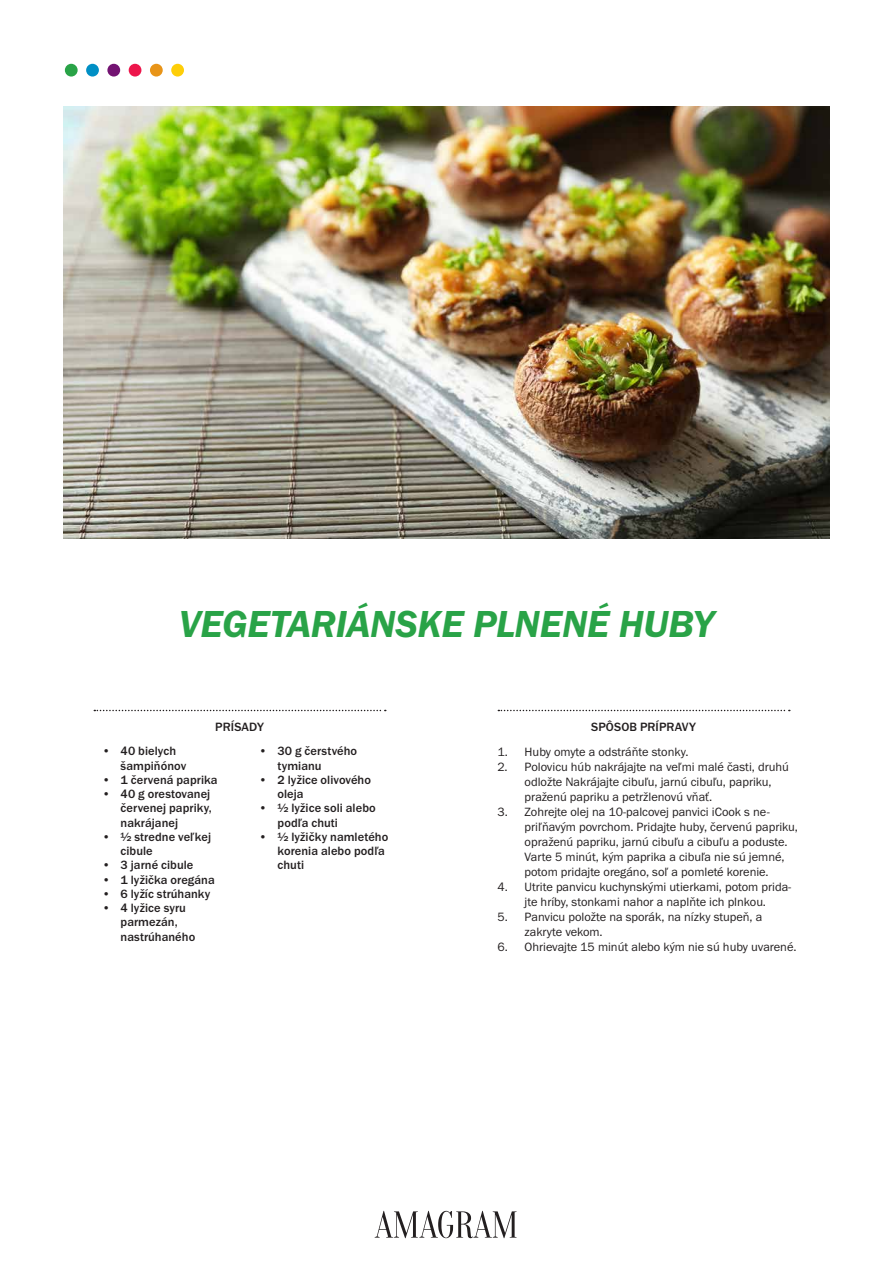
<style>
.page{position:relative;width:893px;height:1263px;background:#fff}
.page>*{position:absolute;margin:0;border:0;box-sizing:border-box;transform-origin:0 0}
.t1{font:39px "Franklin Gothic URW Dem Ita";letter-spacing:-.01em;color:#29a347}
.t2{font:12.45px/15px "Franklin Gothic URW Boo";color:#231f20}
.t3{font:500 12.45px/14.2px "Franklin Gothic URW";letter-spacing:.005em;color:#231f20}
.s1{font-family:"Franklin Gothic URW Boo";font-weight:400}
</style>
<div class="page">
<img style="left:64px;top:106px;width:765px;height:433px">
<svg style="left:498px;top:710px;width:292px;height:1px"></svg>
<svg style="left:94px;top:710px;width:292px;height:1px"></svg>
<div style="left:171px;top:64px;width:13px;height:13px;background:#fece08;border-radius:50%"></div>
<div style="left:150px;top:64px;width:13px;height:13px;background:#e89418;border-radius:50%"></div>
<div style="left:129px;top:64px;width:12px;height:13px;background:#ed164b;border-radius:50%"></div>
<div style="left:107px;top:64px;width:13px;height:13px;background:#731372;border-radius:50%"></div>
<div style="left:86px;top:64px;width:13px;height:13px;background:#008fc5;border-radius:50%"></div>
<div style="left:65px;top:64px;width:13px;height:13px;background:#29a347;border-radius:50%"></div>
<svg style="left:375px;top:1211px;width:142px;height:27px"></svg>
<h1 class="t1" style="left:179px;top:598px;width:536px">VEGETARIÁNSKE PLNENÉ HUBY</h1>
<p class="t3" style="left:215px;top:720px;width:50px">PRÍSADY</p>
<p class="t3" style="left:121px;top:744px;width:67px;text-indent:-19px"><span class="s1">•</span> 40 bielych šampiňónov</p>
<p class="t3" style="left:102px;top:772px;width:117px"><span class="s1">•</span> 1 červená paprika</p>
<p class="t3" style="left:121px;top:786px;width:93px;text-indent:-19px"><span class="s1">•</span> 40 g orestovanej červenej papriky, nakrájanej</p>
<p class="t3" style="left:121px;top:829px;width:92px;text-indent:-19px"><span class="s1">•</span> ½ stredne veľkej cibule</p>
<p class="t3" style="left:102px;top:858px;width:93px"><span class="s1">•</span> 3 jarné cibule</p>
<p class="t3" style="left:102px;top:872px;width:114px"><span class="s1">•</span> 1 lyžička oregána</p>
<p class="t3" style="left:102px;top:886px;width:110px"><span class="s1">•</span> 6 lyžíc strúhanky</p>
<p class="t3" style="left:121px;top:900px;width:76px;text-indent:-19px"><span class="s1">•</span> 4 lyžice syru parmezán, nastrúhaného</p>
<p class="t3" style="left:277px;top:744px;width:81px;text-indent:-19px"><span class="s1">•</span> 30 g čerstvého tymianu</p>
<p class="t3" style="left:277px;top:772px;width:95px;text-indent:-19px"><span class="s1">•</span> 2 lyžice olivového oleja</p>
<p class="t3" style="left:277px;top:801px;width:100px;text-indent:-19px"><span class="s1">•</span> ½ lyžice soli alebo podľa chuti</p>
<p class="t3" style="left:277px;top:829px;width:112px;text-indent:-19px"><span class="s1">•</span> ½ lyžičky namletého korenia alebo podľa chuti</p>
<p class="t3" style="left:591px;top:720px;width:106px">SPÔSOB PRÍPRAVY</p>
<p class="t2" style="left:498px;top:744px;width:192px">1. Huby omyte a odstráňte stonky.</p>
<p class="t2" style="left:525px;top:759px;width:266px;text-indent:-27px">2. Polovicu húb nakrájajte na veľmi malé časti, druhú odložte Nakrájajte cibuľu, jarnú cibuľu, papriku, praženú papriku a petržlenovú vňať.</p>
<p class="t2" style="left:525px;top:804px;width:275px;text-indent:-27px">3. Zohrejte olej na 10-palcovej panvici iCook s ne&shy;priľňavým povrchom. Pridajte huby, červenú papriku, opraženú papriku, jarnú cibuľu a cibuľu a poduste.<br>Varte 5 minút, kým paprika a cibuľa nie sú jemné, potom pridajte oregáno, soľ a pomleté korenie.</p>
<p class="t2" style="left:498px;top:879px;width:295px;text-align:center">4. Utrite panvicu kuchynskými utierkami, potom prida&shy;jte hríby, stonkami nahor a naplňte ich plnkou.</p>
<p class="t2" style="left:525px;top:909px;width:239px;text-indent:-27px">5. Panvicu položte na sporák, na nízky stupeň, a zakryte vekom.</p>
<p class="t2" style="left:498px;top:939px;width:300px">6. Ohrievajte 15 minút alebo kým nie sú huby uvarené.</p>
</div>
